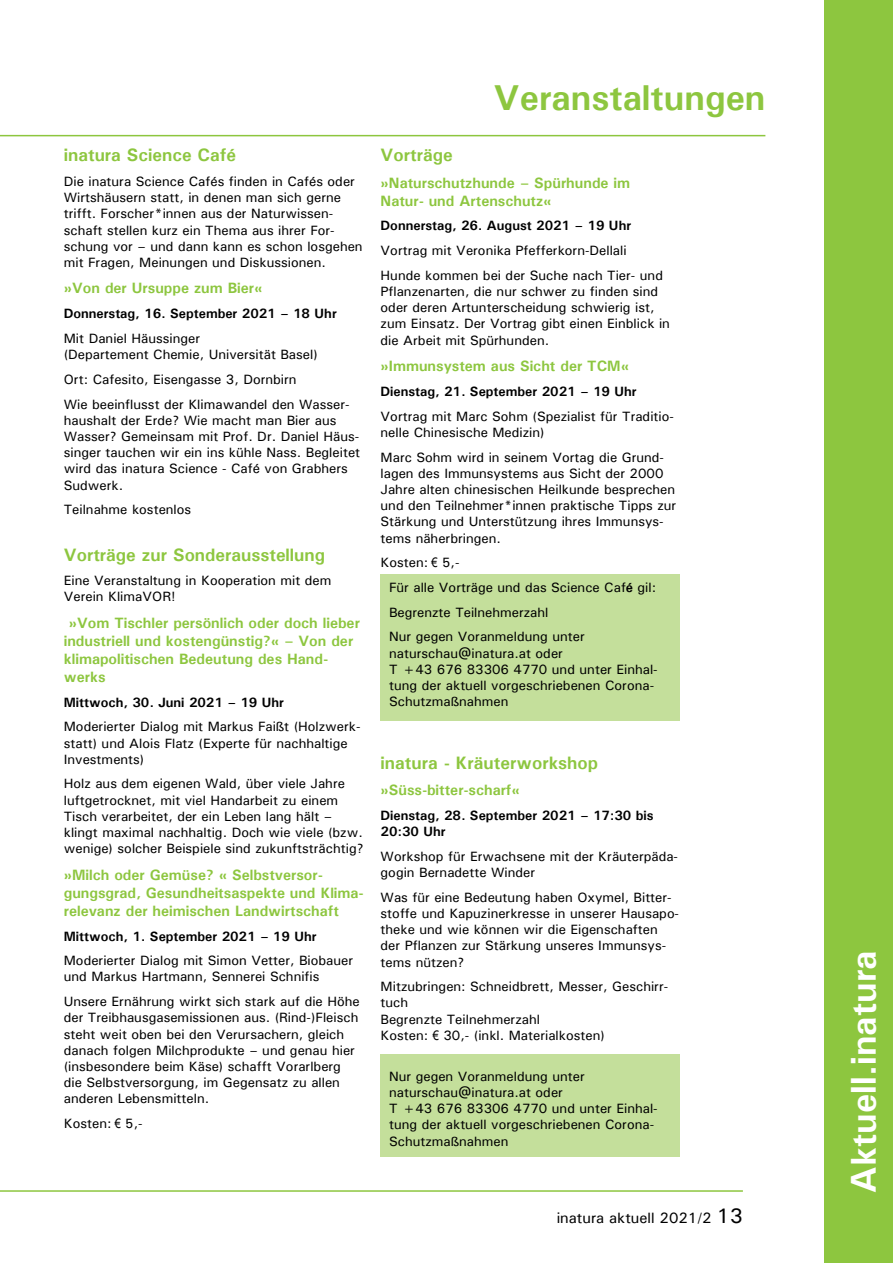
<style>
.page{position:relative;width:893px;height:1263px;background:#fff}
.page>*{position:absolute;margin:0;border:0;box-sizing:border-box;transform-origin:0 0}
.t1{font:700 36px "Univers";color:#fff}
.t2{font:700 36px "Univers";color:#8dc63f}
.t3{font:700 18px "Univers";color:#8dc63f}
.t4{font:700 15px/18px "Univers";color:#8dc63f}
.t5{font:500 15px "Univers";color:#000}
.t6{font:500 13.5px/16.2px "Univers";color:#000}
.t7{font:700 13.5px/16.2px "Univers";color:#000}
.s1{font-family:"Arial Narrow";font-weight:400}
.s2{font-weight:700}
.s3{font-size:21px}
</style>
<div class="page">
<hr style="left:0;top:135px;width:765px;height:1px;background:#8dc63f">
<hr style="left:0;top:1190px;width:743px;height:2px;background:#8dc63f">
<div style="left:825px;top:0;width:68px;height:1263px;background:#8dc63f"></div>
<div style="left:381px;top:574px;width:299px;height:147px;background:#c4df9b"></div>
<div style="left:381px;top:1054px;width:299px;height:103px;background:#c4df9b"></div>
<h2 class="t3" style="left:64px;top:144px;width:174px">inatura Science Café</h2>
<p class="t6" style="left:64px;top:173px;width:300px">Die inatura Science Cafés finden in Cafés oder Wirtshäusern statt, in denen man sich gerne trifft. Forscher*innen aus der Naturwissen&shy;schaft stellen kurz ein Thema aus ihrer For&shy;schung vor – und dann kann es schon losgehen mit Fragen, Meinungen und Diskussionen.</p>
<p class="t4" style="left:64px;top:279px;width:200px">»Von der Ursuppe zum Bier«</p>
<p class="t7" style="left:64px;top:305px;width:274px">Donnerstag, 16. September 2021 – 18 Uhr</p>
<p class="t6" style="left:64px;top:330px;width:256px">Mit Daniel Häussinger<br>(Departement Chemie, Universität Basel)</p>
<p class="t6" style="left:64px;top:366px;width:287px;line-height:24.8px">Ort: Cafesito, Eisengasse 3, Dornbirn<br>Wie beeinflusst der Klimawandel den Wasser-</p>
<p class="t6" style="left:64px;top:412px;width:298px">haushalt der Erde? Wie macht man Bier aus Wasser? Gemeinsam mit Prof. Dr. Daniel Häus&shy;singer tauchen wir ein ins kühle Nass. Begleitet wird das inatura Science - Café von Grabhers Sudwerk.</p>
<p class="t6" style="left:64px;top:501px;width:129px">Teilnahme kostenlos</p>
<h2 class="t3" style="left:64px;top:543px;width:263px">Vorträge zur Sonderausstellung</h2>
<p class="t6" style="left:64px;top:572px;width:269px">Eine Veranstaltung in Kooperation mit dem<br>Verein KlimaVOR!</p>
<p class="t4" style="left:64px;top:613px;width:298px;text-indent:5px">»Vom Tischler persönlich oder doch lieber industriell und kostengünstig?« – Von der klimapolitischen Bedeutung des Hand&shy;werks</p>
<p class="t7" style="left:64px;top:694px;width:222px">Mittwoch, 30. Juni 2021 – 19 Uhr</p>
<p class="t6" style="left:64px;top:718px;width:298px">Moderierter Dialog mit Markus Faißt (Holzwerk&shy;statt) und Alois Flatz (Experte für nachhaltige<br>Investments)</p>
<p class="t6" style="left:64px;top:775px;width:301px">Holz aus dem eigenen Wald, über viele Jahre luftgetrocknet, mit viel Handarbeit zu einem Tisch verarbeitet, der ein Leben lang hält – klingt maximal nachhaltig. Doch wie viele (bzw. wenige) solcher Beispiele sind zukunftsträchtig?</p>
<p class="t4" style="left:64px;top:865px;width:301px">»Milch oder Gemüse? « Selbstversor&shy;gungsgrad, Gesundheitsaspekte und Klima&shy;relevanz der heimischen Landwirtschaft</p>
<p class="t7" style="left:64px;top:927px;width:254px">Mittwoch, 1. September 2021 – 19 Uhr</p>
<p class="t6" style="left:64px;top:952px;width:291px">Moderierter Dialog mit Simon Vetter, Biobauer und Markus Hartmann, Sennerei Schnifis</p>
<p class="t6" style="left:64px;top:993px;width:297px">Unsere Ernährung wirkt sich stark auf die Höhe der Treibhausgasemissionen aus. (Rind-)Fleisch steht weit oben bei den Verursachern, gleich danach folgen Milchprodukte – und genau hier (insbesondere beim Käse) schafft Vorarlberg die Selbstversorgung, im Gegensatz zu allen anderen Lebensmitteln.</p>
<p class="t6" style="left:64px;top:1115px;width:80px">Kosten: <span class="s1">€</span> 5,-</p>
<h1 class="t2" style="left:494px;top:75px;width:273px">Veranstaltungen</h1>
<h2 class="t3" style="left:381px;top:144px;width:74px">Vorträge</h2>
<p class="t4" style="left:381px;top:173px;width:251px">»Naturschutzhunde – Spürhunde im<br>Natur- und Artenschutz«</p>
<p class="t7" style="left:381px;top:217px;width:252px">Donnerstag, 26. August 2021 – 19 Uhr</p>
<p class="t6" style="left:381px;top:238px;width:284px;line-height:24.8px">Vortrag mit Veronika Pfefferkorn-Dellali<br>Hunde kommen bei der Suche nach Tier- und</p>
<p class="t6" style="left:381px;top:283px;width:291px">Pflanzenarten, die nur schwer zu finden sind oder deren Artunterscheidung schwierig ist, zum Einsatz. Der Vortrag gibt einen Einblick in die Arbeit mit Spürhunden.</p>
<p class="t4" style="left:381px;top:357px;width:250px">»Immunsystem aus Sicht der TCM«</p>
<p class="t7" style="left:381px;top:383px;width:258px">Dienstag, 21. September 2021 – 19 Uhr</p>
<p class="t6" style="left:381px;top:408px;width:295px">Vortrag mit Marc Sohm (Spezialist für Traditio&shy;nelle Chinesische Medizin)</p>
<p class="t6" style="left:381px;top:448px;width:297px">Marc Sohm wird in seinem Vortag die Grund&shy;lagen des Immunsystems aus Sicht der 2000<br>Jahre alten chinesischen Heilkunde besprechen und den Teilnehmer*innen praktische Tipps zur Stärkung und Unterstützung ihres Immunsys&shy;tems näherbringen.</p>
<p class="t6" style="left:389px;top:550px;width:269px;line-height:24.8px;text-indent:-9px">Kosten: <span class="s1">€</span> 5,-<br>Für alle Vorträge und das Science Caf<span class="s2">é</span> gil:<br>Begrenzte Teilnehmerzahl<br>Nur gegen Voranmeldung unter</p>
<p class="t6" style="left:389px;top:644px;width:270px">naturschau@inatura.at oder<br>T +43 676 83306 4770 und unter Einhal&shy;tung der aktuell vorgeschriebenen Corona-<br>Schutzmaßnahmen</p>
<h2 class="t3" style="left:381px;top:751px;width:219px">inatura - Kräuterworkshop</h2>
<p class="t4" style="left:381px;top:781px;width:141px">»Süss-bitter-scharf«</p>
<p class="t7" style="left:381px;top:807px;width:274px">Dienstag, 28. September 2021 – 17:30 bis<br>20:30 Uhr</p>
<p class="t6" style="left:381px;top:848px;width:299px">Workshop für Erwachsene mit der Kräuterpäda&shy;gogin Bernadette Winder</p>
<p class="t6" style="left:381px;top:889px;width:300px">Was für eine Bedeutung haben Oxymel, Bitter&shy;stoffe und Kapuzinerkresse in unserer Hausapo&shy;theke und wie können wir die Eigenschaften der Pflanzen zur Stärkung unseres Immunsys&shy;tems nützen?</p>
<p class="t6" style="left:381px;top:978px;width:289px">Mitzubringen: Schneidbrett, Messer, Geschirr&shy;tuch<br>Begrenzte Teilnehmerzahl<br>Kosten: <span class="s1">€</span> 30,- (inkl. Materialkosten)</p>
<p class="t6" style="left:389px;top:1068px;width:270px">Nur gegen Voranmeldung unter naturschau@inatura.at oder<br>T +43 676 83306 4770 und unter Einhal&shy;tung der aktuell vorgeschriebenen Corona-<br>Schutzmaßnahmen</p>
<p class="t5" style="left:557px;top:1208px;width:188px">inatura aktuell 2021/2 <span class="s3">13</span></p>
<h1 class="t1" style="left:841px;top:1193px;width:244px;rotate:-90deg">Aktuell.inatura</h1>
</div>
